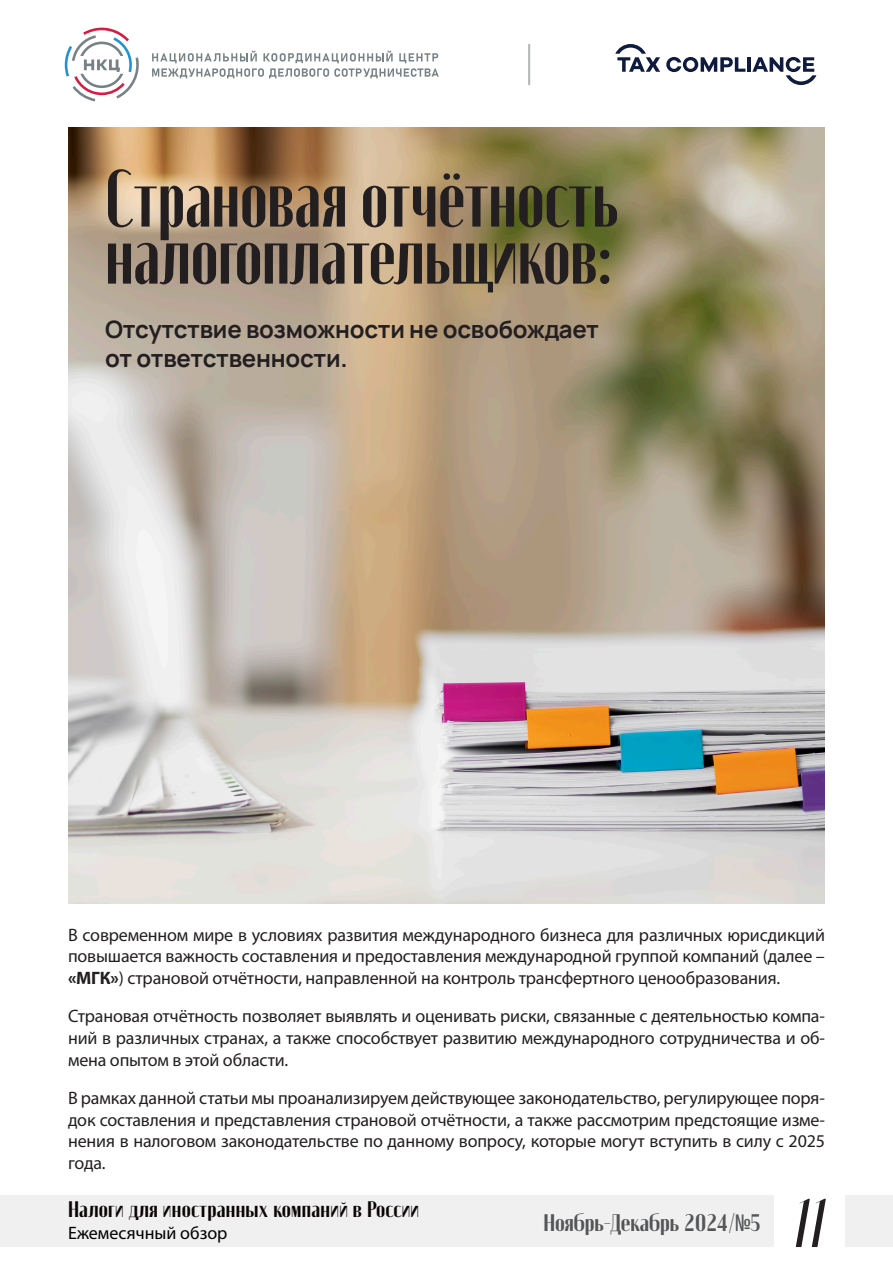
<style>
.page{position:relative;width:893px;height:1263px;background:#fff}
.page>*{position:absolute;margin:0;border:0;box-sizing:border-box;transform-origin:0 0}
.Заголовок{font:81px/57px "Moniqa Extra Bold Narrow Heading";color:#231f20}
.t1{font:69px "Moniqa Bold Cond Ita Display";color:#231f20}
.Подзаголовок{font:700 24px/28.8px "Manrope";letter-spacing:-.01em;color:#231f20}
.t2{font:24px "Moniqa Extra Bold Heading";letter-spacing:-.005em;color:#545557;scale:1.06 1}
.t3{font:22.5px "Moniqa Extra Bold Heading";letter-spacing:.01em;color:#090503;scale:1.06 1}
.осн_тект{font:18px/21.6px "Myriad Pro";letter-spacing:-.01em;color:#231f20;text-align:justify}
.t4{font:18px "Myriad Pro";color:#000}
.s1{font-weight:700}
.s2{font-family:"Andale Mono"}
</style>
<div class="page">
<div style="left:0;top:1195px;width:774px;height:52px;background:#f0f0f0"></div>
<div style="left:845px;top:1195px;width:48px;height:52px;background:#f0f0f0"></div>
<svg style="left:65px;top:28px;width:74px;height:73px"></svg>
<svg style="left:152px;top:51px;width:287px;height:27px"></svg>
<hr style="left:528px;top:44px;width:2px;height:41px;background:#b5b8b8">
<svg style="left:615px;top:44px;width:45px;height:28px"></svg>
<svg style="left:666px;top:57px;width:79px;height:15px"></svg>
<hr style="left:747px;top:57px;width:4px;height:15px;background:#0e1a3f">
<svg style="left:752px;top:57px;width:64px;height:28px"></svg>
<img style="left:68px;top:128px;width:757px;height:776px">
<p class="Заголовок" style="left:105px;top:171px;width:516px">Страновая отчётность налогоплательщиков:</p>
<p class="Подзаголовок" style="left:105px;top:314px;width:495px">Отсутствие возможности не освобождает от ответственности.</p>
<p class="осн_тект" style="left:68px;top:923px;width:758px">В современном мире в условиях развития международного бизнеса для различных юрисдикций повышается важность составления и предоставления международной группой компаний (далее – <span class="s1">«МГК»</span>) страновой отчётности, направленной на контроль трансфертного ценообразования.</p>
<p class="осн_тект" style="left:68px;top:1005px;width:758px">Страновая отчётность позволяет выявлять и оценивать риски, связанные с деятельностью компа&shy;ний в различных странах, а также способствует развитию международного сотрудничества и об&shy;мена опытом в этой области.</p>
<p class="осн_тект" style="left:68px;top:1087px;width:758px">В рамках данной статьи мы проанализируем действующее законодательство, регулирующее поря&shy;док составления и представления страновой отчётности, а также рассмотрим предстоящие изме&shy;нения в налоговом законодательстве по данному вопросу, которые могут вступить в силу с 2025 года.</p>
<p class="t3" style="left:68px;top:1198px;width:333px">Налоги для иностранных компаний в России</p>
<p class="t4" style="left:68px;top:1222px;width:161px">Ежемесячный обзор</p>
<h3 class="t2" style="left:543px;top:1210px;width:207px">Ноябрь-Декабрь 2024/<span class="s2">№</span>5</h3>
<h2 class="t1" style="left:795px;top:1188px;width:34px">11</h2>
</div>
